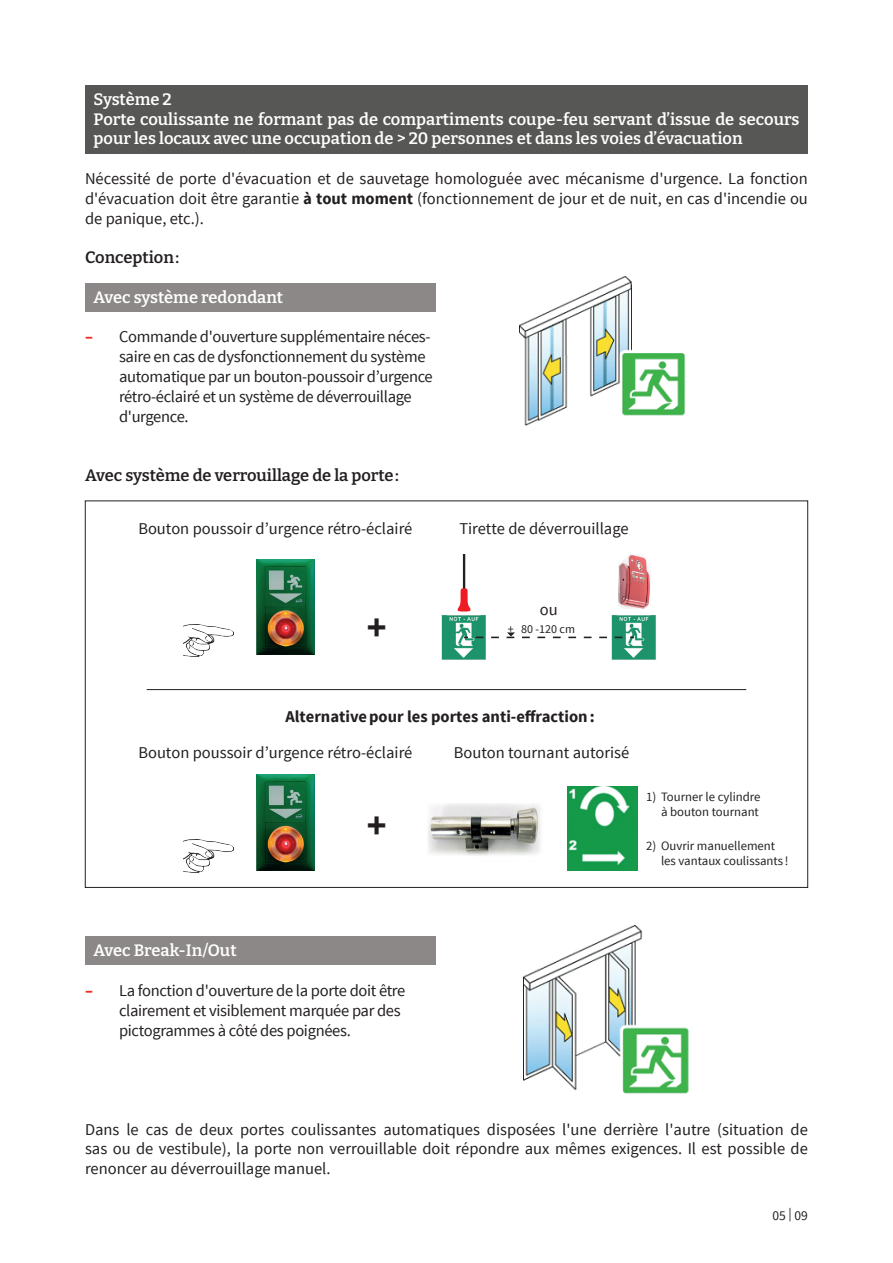
<style>
.page{position:relative;width:893px;height:1263px;background:#fff}
.page>*{position:absolute;margin:0;border:0;box-sizing:border-box;transform-origin:0 0}
.t1{font:700 37.5px "Source Sans Pro";color:#231f20}
.t2{font:16.5px/19.8px "Source Sans Pro";letter-spacing:-.02em;color:#231f20;text-align:justify}
.t3{font:600 16.5px/19.8px "Bitter";color:#fff}
.t4{font:16.5px "Source Sans Pro";color:#231f20}
.t5{font:600 16.5px "Bitter";color:#231f20}
.t6{font:700 16.5px "Source Sans Pro";color:#231f20}
.t7{font:13.5px "Source Sans Pro";color:#231f20}
.t8{font:12.75px/15.3px "Source Sans Pro";color:#231f20;text-align:right}
.t9{font:12px "Source Sans Pro";color:#231f20}
.s1{font-weight:700}
.s2{font-weight:700;color:#ee2e22}
</style>
<div class="page">
<div style="left:85px;top:85px;width:723px;height:28px;background:#575755"></div>
<div style="left:85px;top:105px;width:723px;height:48px;background:#575755"></div>
<div style="left:85px;top:283px;width:351px;height:28px;background:#8c8887"></div>
<div style="left:85px;top:937px;width:351px;height:28px;background:#8c8887"></div>
<img style="left:520px;top:276px;width:165px;height:149px">
<img style="left:524px;top:926px;width:165px;height:168px">
<img style="left:257px;top:559px;width:57px;height:95px">
<img style="left:257px;top:775px;width:57px;height:95px">
<img style="left:184px;top:624px;width:49px;height:33px">
<img style="left:184px;top:840px;width:49px;height:33px">
<img style="left:441px;top:615px;width:45px;height:45px">
<img style="left:611px;top:615px;width:45px;height:45px">
<img style="left:618px;top:554px;width:32px;height:54px">
<hr style="left:463px;top:554px;width:2px;height:36px;background:#231f20">
<svg style="left:457px;top:588px;width:14px;height:23px"></svg>
<svg style="left:476px;top:632px;width:158px;height:6px"></svg>
<img style="left:428px;top:803px;width:112px;height:53px">
<img style="left:568px;top:787px;width:70px;height:83px">
<hr style="left:147px;top:689px;width:599px;height:1px;background:#231f20">
<p class="t3" style="left:94px;top:89px;width:707px">Système 2<br>Porte coulissante ne formant pas de compartiments coupe-feu servant d’issue de secours pour les locaux avec une occupation de &gt; 20 personnes et dans les voies d’évacuation</p>
<p class="t2" style="left:85px;top:169px;width:724px">Nécessité de porte d'évacuation et de sauvetage homologuée avec mécanisme d'urgence. La fonction d'évacuation doit être garantie <span class="s1">à tout moment</span> (fonctionnement de jour et de nuit, en cas d'incendie ou de panique, etc.).</p>
<p class="t5" style="left:85px;top:247px;width:96px">Conception :</p>
<p class="t3" style="left:94px;top:287px;width:191px">Avec système redondant</p>
<p class="t2" style="left:119px;top:327px;width:315px;text-align:left;text-indent:-34px"><span class="s2">–</span> Commande d'ouverture supplémentaire néces&shy;saire en cas de dysfonctionnement du système automatique par un bouton-poussoir d’urgence rétro-éclairé et un système de déverrouillage d'urgence.</p>
<p class="t5" style="left:85px;top:465px;width:315px">Avec système de verrouillage de la porte :</p>
<p class="t4" style="left:138px;top:518px;width:275px">Bouton poussoir d’urgence rétro-éclairé</p>
<p class="t4" style="left:459px;top:518px;width:171px">Tirette de déverrouillage</p>
<p class="t2" style="left:540px;top:599px;width:19px">ou</p>
<h1 class="t1" style="left:367px;top:603px;width:21px">+</h1>
<p class="t9" style="left:508px;top:622px;width:69px">+ 80 -120 cm</p>
<p class="t6" style="left:285px;top:705px;width:311px">Alternative pour les portes anti-effraction :</p>
<p class="t4" style="left:138px;top:742px;width:275px">Bouton poussoir d’urgence rétro-éclairé</p>
<h1 class="t1" style="left:367px;top:801px;width:21px">+</h1>
<p class="t3" style="left:94px;top:940px;width:145px">Avec Break-In/Out</p>
<p class="t2" style="left:119px;top:981px;width:288px;text-align:left;text-indent:-34px"><span class="s2">–</span> La fonction d'ouverture de la porte doit être clairement et visiblement marquée par des pictogrammes à côté des poignées.</p>
<p class="t4" style="left:454px;top:742px;width:177px">Bouton tournant autorisé</p>
<p class="t8" style="left:646px;top:789px;width:116px">1) Tourner le cylindre à bouton tournant</p>
<p class="t8" style="left:661px;top:838px;width:129px;text-align:left;text-indent:-15px">2) Ouvrir manuellement les vantaux coulissants !</p>
<p class="t2" style="left:85px;top:1119px;width:724px">Dans le cas de deux portes coulissantes automatiques disposées l'une derrière l'autre (situation de sas ou de vestibule), la porte non verrouillable doit répondre aux mêmes exigences. Il est possible de renoncer au déverrouillage manuel.</p>
<p class="t7" style="left:772px;top:1207px;width:37px">05 | 09</p>
</div>
